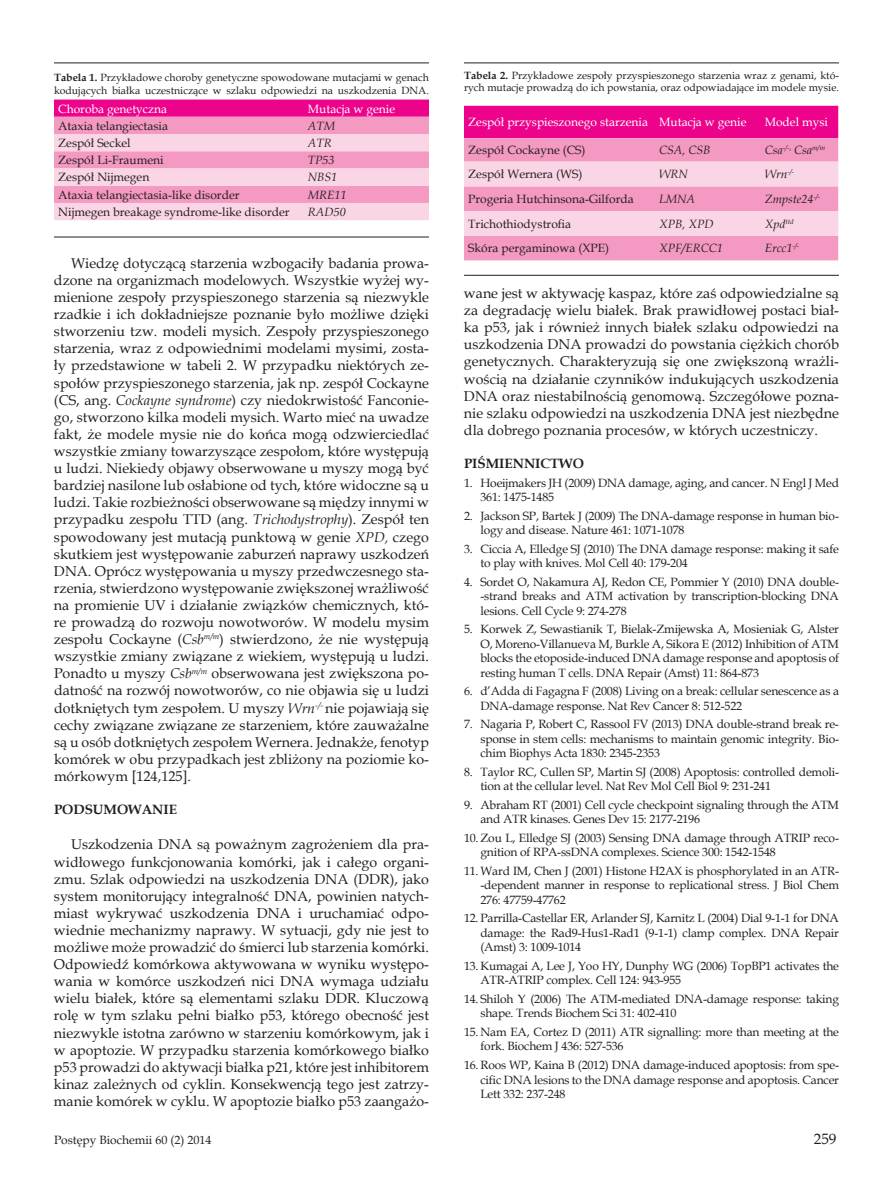
<style>
.page{position:relative;width:893px;height:1191px;background:#fff}
.page>*{position:absolute;margin:0;border:0;box-sizing:border-box;transform-origin:0 0}
.t1{font:15px "Book Antiqua";color:#231f20}
.t2{font:14.25px/17.1px "Book Antiqua";color:#231f20;text-align:justify}
.t3{font:700 13.5px "Book Antiqua";color:#231f20}
.t4{font:12px/14.4px "Book Antiqua";letter-spacing:-.015em;color:#231f20}
.t5{font:italic 12px "Book Antiqua";color:#231f20}
.t6{font:12px "Book Antiqua";color:#fff}
.t7{font:10.5px/12.6px "Book Antiqua";color:#231f20}
.s1{font-weight:700}
.s2{font-style:italic}
</style>
<div class="page">
<div style="left:464px;top:106px;width:374px;height:32px;background:#ed028c"></div>
<div style="left:464px;top:138px;width:374px;height:122px;background:#f499c2"></div>
<svg style="left:464px;top:162px;width:374px;height:74px;background:#f8c1d9"></svg>
<hr style="left:464px;top:63px;width:375px;height:1px;background:#231f20">
<hr style="left:464px;top:275px;width:375px;height:1px;background:#231f20">
<svg style="left:54px;top:100px;width:375px;height:120px;background:#f59ec9"></svg>
<hr style="left:54px;top:63px;width:375px;height:1px;background:#231f20">
<hr style="left:54px;top:237px;width:375px;height:1px;background:#231f20">
<p class="t7" style="left:54px;top:71px;width:376px"><span class="s1">Tabela 1.</span> Przykładowe choroby genetyczne spowodowane mutacjami w genach kodujących białka uczestniczące w szlaku odpowiedzi na uszkodzenia DNA.</p>
<p class="t6" style="left:58px;top:100px;width:111px">Choroba genetyczna</p>
<p class="t6" style="left:308px;top:100px;width:89px">Mutacja w genie</p>
<p class="t4" style="left:58px;top:118px;width:111px">Ataxia telangiectasia</p>
<p class="t5" style="left:308px;top:117px;width:29px">ATM</p>
<p class="t4" style="left:58px;top:135px;width:74px">Zespół Seckel</p>
<p class="t5" style="left:308px;top:134px;width:25px">ATR</p>
<p class="t4" style="left:58px;top:153px;width:107px">Zespół Li-Fraumeni</p>
<p class="t5" style="left:308px;top:152px;width:28px">TP53</p>
<p class="t4" style="left:58px;top:170px;width:93px">Zespół Nijmegen</p>
<p class="t5" style="left:308px;top:169px;width:31px">NBS1</p>
<p class="t4" style="left:58px;top:187px;width:183px">Ataxia telangiectasia-like disorder</p>
<p class="t5" style="left:308px;top:186px;width:40px">MRE11</p>
<p class="t4" style="left:58px;top:204px;width:233px">Nijmegen breakage syndrome-like disorder</p>
<p class="t5" style="left:308px;top:203px;width:40px">RAD50</p>
<p class="t2" style="left:54px;top:254px;width:376px;text-indent:17px">Wiedzę dotyczącą starzenia wzbogaciły badania prowa&shy;dzone na organizmach modelowych. Wszystkie wyżej wy&shy;mienione zespoły przyspieszonego starzenia są niezwykle rzadkie i ich dokładniejsze poznanie było możliwe dzięki stworzeniu tzw. modeli mysich. Zespoły przyspieszonego starzenia, wraz z odpowiednimi modelami mysimi, zosta&shy;ły przedstawione w tabeli 2. W przypadku niektórych ze&shy;społów przyspieszonego starzenia, jak np. zespół Cockayne (CS, ang. <span class="s2">Cockayne syndrome</span>) czy niedokrwistość Fanconie&shy;go, stworzono kilka modeli mysich. Warto mieć na uwadze fakt, że modele mysie nie do końca mogą odzwierciedlać wszystkie zmiany towarzyszące zespołom, które występują u ludzi. Niekiedy objawy obserwowane u myszy mogą być bardziej nasilone lub osłabione od tych, które widoczne są u ludzi. Takie rozbieżności obserwowane są między innymi w przypadku zespołu TTD (ang. <span class="s2">Trichodystrophy</span>). Zespół ten spowodowany jest mutacją punktową w genie <span class="s2">XPD,</span> czego skutkiem jest występowanie zaburzeń naprawy uszkodzeń DNA. Oprócz występowania u myszy przedwczesnego sta&shy;rzenia, stwierdzono występowanie zwiększonej wrażliwość na promienie UV i działanie związków chemicznych, któ&shy;re prowadzą do rozwoju nowotworów. W modelu mysim zespołu Cockayne (<span class="s2">Csb</span><sup>m/m</sup>) stwierdzono, że nie występują wszystkie zmiany związane z wiekiem, występują u ludzi.<br>Ponadto u myszy <span class="s2">Csb</span><sup>m/m</sup> obserwowana jest zwiększona po&shy;datność na rozwój nowotworów, co nie objawia się u ludzi dotkniętych tym zespołem. U myszy <span class="s2">Wrn</span><sup>-/-</sup> nie pojawiają się cechy związane związane ze starzeniem, które zauważalne są u osób dotkniętych zespołem Wernera. Jednakże, fenotyp komórek w obu przypadkach jest zbliżony na poziomie ko&shy;mórkowym [124,125].</p>
<p class="t3" style="left:54px;top:800px;width:124px">PODSUMOWANIE</p>
<p class="t2" style="left:54px;top:835px;width:376px;text-indent:17px">Uszkodzenia DNA są poważnym zagrożeniem dla pra&shy;widłowego funkcjonowania komórki, jak i całego organi&shy;zmu. Szlak odpowiedzi na uszkodzenia DNA (DDR), jako system monitorujący integralność DNA, powinien natych&shy;miast wykrywać uszkodzenia DNA i uruchamiać odpo&shy;wiednie mechanizmy naprawy. W sytuacji, gdy nie jest to możliwe może prowadzić do śmierci lub starzenia komórki.<br>Odpowiedź komórkowa aktywowana w wyniku występo&shy;wania w komórce uszkodzeń nici DNA wymaga udziału wielu białek, które są elementami szlaku DDR. Kluczową rolę w tym szlaku pełni białko p53, którego obecność jest niezwykle istotna zarówno w starzeniu komórkowym, jak i w apoptozie. W przypadku starzenia komórkowego białko p53 prowadzi do aktywacji białka p21, które jest inhibitorem kinaz zależnych od cyklin. Konsekwencją tego jest zatrzy&shy;manie komórek w cyklu. W apoptozie białko p53 zaangażo-</p>
<p class="t7" style="left:464px;top:69px;width:376px"><span class="s1">Tabela 2.</span> Przykładowe zespoły przyspieszonego starzenia wraz z genami, któ&shy;rych mutacje prowadzą do ich powstania, oraz odpowiadające im modele mysie.</p>
<p class="t6" style="left:468px;top:114px;width:280px">Zespół przyspieszonego starzenia Mutacja w genie</p>
<p class="t6" style="left:765px;top:114px;width:65px">Model mysi</p>
<p class="t4" style="left:468px;top:143px;width:119px">Zespół Cockayne (CS)</p>
<p class="t5" style="left:659px;top:142px;width:53px">CSA, CSB</p>
<p class="t5" style="left:765px;top:142px;width:62px">Csa<sup>-/-</sup><sup>,</sup> Csa<sup>m/m</sup></p>
<p class="t4" style="left:468px;top:167px;width:116px">Zespół Wernera (WS)</p>
<p class="t5" style="left:659px;top:166px;width:30px">WRN</p>
<p class="t5" style="left:765px;top:166px;width:31px">Wrn<sup>-/-</sup></p>
<p class="t4" style="left:468px;top:191px;width:167px">Progeria Hutchinsona-Gilforda</p>
<p class="t5" style="left:659px;top:190px;width:37px">LMNA</p>
<p class="t5" style="left:765px;top:190px;width:57px">Zmpste24<sup>-/-</sup></p>
<p class="t4" style="left:468px;top:216px;width:104px">Trichothiodystrofia</p>
<p class="t5" style="left:659px;top:215px;width:56px">XPB, XPD</p>
<p class="t5" style="left:765px;top:215px;width:30px">Xpd<sup>ttd</sup></p>
<p class="t4" style="left:468px;top:241px;width:142px">Skóra pergaminowa (XPE)</p>
<p class="t5" style="left:659px;top:240px;width:65px">XPF/ERCC1</p>
<p class="t5" style="left:765px;top:240px;width:36px">Ercc1<sup>-/-</sup></p>
<p class="t2" style="left:464px;top:284px;width:376px">wane jest w aktywację kaspaz, które zaś odpowiedzialne są za degradację wielu białek. Brak prawidłowej postaci biał&shy;ka p53, jak i również innych białek szlaku odpowiedzi na uszkodzenia DNA prowadzi do powstania ciężkich chorób genetycznych. Charakteryzują się one zwiększoną wrażli&shy;wością na działanie czynników indukujących uszkodzenia DNA oraz niestabilnością genomową. Szczegółowe pozna&shy;nie szlaku odpowiedzi na uszkodzenia DNA jest niezbędne dla dobrego poznania procesów, w których uczestniczy.</p>
<p class="t3" style="left:464px;top:454px;width:121px">PIŚMIENNICTWO</p>
<p class="t4" style="left:480px;top:475px;width:360px;text-indent:-16px">1. Hoeijmakers JH (2009) DNA damage, aging, and cancer. N Engl J Med<br>361: 1475-1485</p>
<p class="t4" style="left:480px;top:508px;width:360px;text-indent:-16px">2. Jackson SP, Bartek J (2009) The DNA-damage response in human bio&shy;logy and disease. Nature 461: 1071-1078</p>
<p class="t4" style="left:480px;top:541px;width:360px;text-indent:-16px">3. Ciccia A, Elledge SJ (2010) The DNA damage response: making it safe to play with knives. Mol Cell 40: 179-204</p>
<p class="t4" style="left:480px;top:574px;width:360px;text-align:justify;text-indent:-16px">4. Sordet O, Nakamura AJ, Redon CE, Pommier Y (2010) DNA double--strand breaks and ATM activation by transcription-blocking DNA lesions. Cell Cycle 9: 274-278</p>
<p class="t4" style="left:480px;top:622px;width:360px;text-align:justify;text-indent:-16px">5. Korwek Z, Sewastianik T, Bielak-Zmijewska A, Mosieniak G, Alster O, Moreno-Villanueva M, Burkle A, Sikora E (2012) Inhibition of ATM blocks the etoposide-induced DNA damage response and apoptosis of resting human T cells. DNA Repair (Amst) 11: 864-873</p>
<p class="t4" style="left:480px;top:683px;width:360px;text-indent:-16px">6. d’Adda di Fagagna F (2008) Living on a break: cellular senescence as a<br>DNA-damage response. Nat Rev Cancer 8: 512-522</p>
<p class="t4" style="left:480px;top:717px;width:360px;text-align:justify;text-indent:-16px">7. Nagaria P, Robert C, Rassool FV (2013) DNA double-strand break re&shy;sponse in stem cells: mechanisms to maintain genomic integrity. Bio&shy;chim Biophys Acta 1830: 2345-2353</p>
<p class="t4" style="left:480px;top:764px;width:360px;text-indent:-16px">8. Taylor RC, Cullen SP, Martin SJ (2008) Apoptosis: controlled demoli&shy;tion at the cellular level. Nat Rev Mol Cell Biol 9: 231-241</p>
<p class="t4" style="left:480px;top:797px;width:360px;text-indent:-16px">9. Abraham RT (2001) Cell cycle checkpoint signaling through the ATM and ATR kinases. Genes Dev 15: 2177-2196</p>
<p class="t4" style="left:480px;top:830px;width:360px;text-indent:-16px">10. Zou L, Elledge SJ (2003) Sensing DNA damage through ATRIP reco&shy;gnition of RPA-ssDNA complexes. Science 300: 1542-1548</p>
<p class="t4" style="left:480px;top:863px;width:360px;text-align:justify;text-indent:-16px">11. Ward IM, Chen J (2001) Histone H2AX is phosphorylated in an ATR--dependent manner in response to replicational stress. J Biol Chem 276: 47759-47762</p>
<p class="t4" style="left:480px;top:911px;width:360px;text-align:justify;text-indent:-16px">12. Parrilla-Castellar ER, Arlander SJ, Karnitz L (2004) Dial 9-1-1 for DNA damage: the Rad9-Hus1-Rad1 (9-1-1) clamp complex. DNA Repair (Amst) 3: 1009-1014</p>
<p class="t4" style="left:480px;top:958px;width:360px;text-indent:-16px">13. Kumagai A, Lee J, Yoo HY, Dunphy WG (2006) TopBP1 activates the<br>ATR-ATRIP complex. Cell 124: 943-955</p>
<p class="t4" style="left:480px;top:991px;width:360px;text-indent:-16px">14. Shiloh Y (2006) The ATM-mediated DNA-damage response: taking shape. Trends Biochem Sci 31: 402-410</p>
<p class="t4" style="left:480px;top:1024px;width:360px;text-indent:-16px">15. Nam EA, Cortez D (2011) ATR signalling: more than meeting at the fork. Biochem J 436: 527-536</p>
<p class="t4" style="left:480px;top:1057px;width:360px;text-align:justify;text-indent:-16px">16. Roos WP, Kaina B (2012) DNA damage-induced apoptosis: from spe&shy;cific DNA lesions to the DNA damage response and apoptosis. Cancer Lett 332: 237-248</p>
<p class="t4" style="left:54px;top:1132px;width:159px">Postępy Biochemii 60 (2) 2014</p>
<p class="t1" style="left:814px;top:1128px;width:24px">259</p>
</div>
